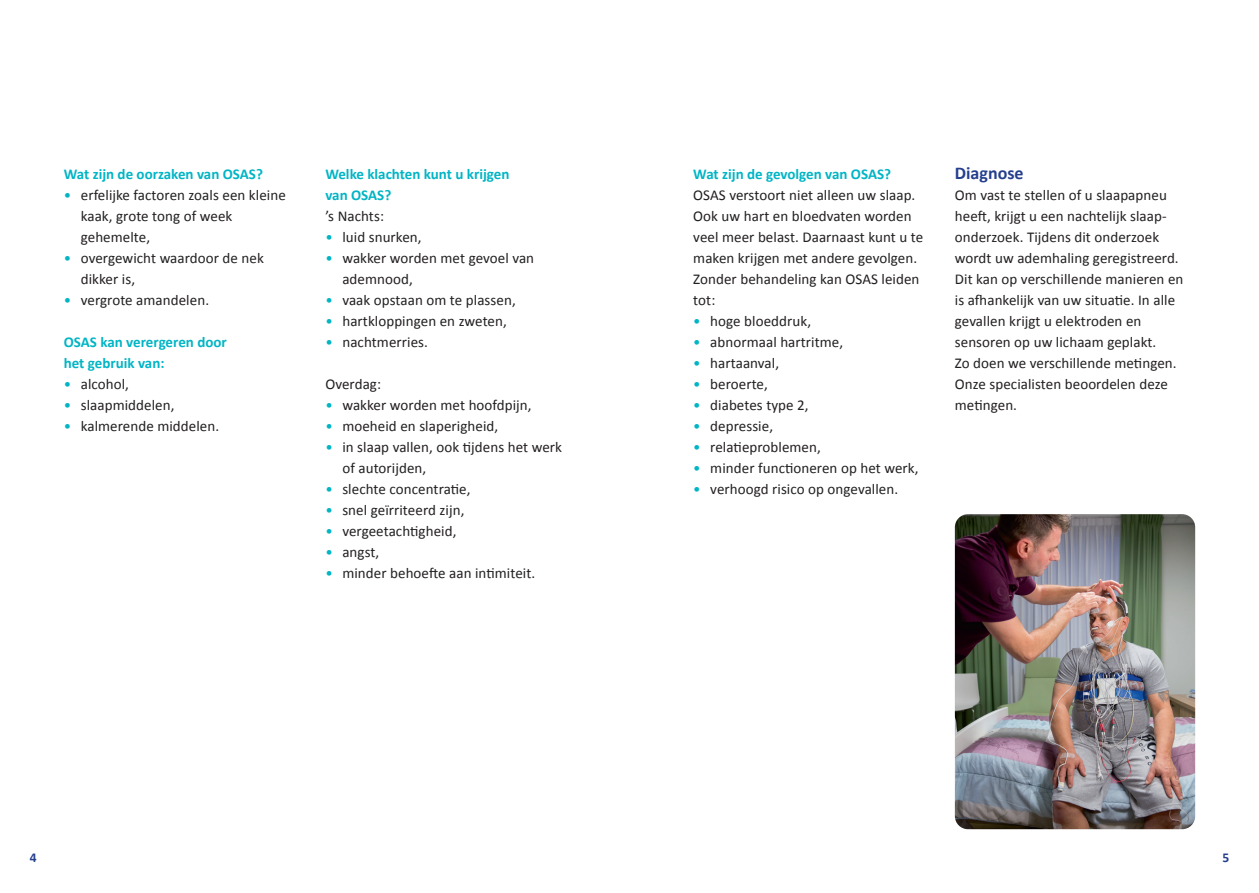
<style>
.page{position:relative;width:1259px;height:893px;background:#fff}
.page>*{position:absolute;margin:0;border:0;box-sizing:border-box;transform-origin:0 0}
.t1{font:700 18px "Calibri";color:#253f8e}
.t2{font:15px/21px "Calibri";letter-spacing:.005em;color:#231f20}
.t3{font:700 15px/21px "Calibri";color:#00b5c5}
.t4{font:700 13.5px "Calibri";color:#253f8e}
.s1{color:#00b5c5}
</style>
<div class="page">
<img style="left:955px;top:514px;width:240px;height:315px">
<p class="t3" style="left:64px;top:163px;width:201px">Wat zijn de oorzaken van OSAS?</p>
<p class="t2" style="left:81px;top:184px;width:206px;text-indent:-17px"><span class="s1">•</span> erfelijke factoren zoals een kleine kaak, grote tong of week gehemelte,</p>
<p class="t2" style="left:81px;top:247px;width:185px;text-indent:-17px"><span class="s1">•</span> overgewicht waardoor de nek dikker is,</p>
<p class="t2" style="left:64px;top:289px;width:147px"><span class="s1">•</span> vergrote amandelen.</p>
<p class="t3" style="left:64px;top:331px;width:165px">OSAS kan verergeren door het gebruik van:</p>
<p class="t2" style="left:64px;top:373px;width:67px"><span class="s1">•</span> alcohol,</p>
<p class="t2" style="left:64px;top:394px;width:112px"><span class="s1">•</span> slaapmiddelen,</p>
<p class="t2" style="left:64px;top:415px;width:157px"><span class="s1">•</span> kalmerende middelen.</p>
<p class="t3" style="left:325px;top:163px;width:186px">Welke klachten kunt u krijgen van OSAS?</p>
<p class="t2" style="left:325px;top:205px;width:60px">’s Nachts:</p>
<p class="t2" style="left:325px;top:226px;width:98px"><span class="s1">•</span> luid snurken,</p>
<p class="t2" style="left:342px;top:247px;width:193px;text-indent:-17px"><span class="s1">•</span> wakker worden met gevoel van ademnood,</p>
<p class="t2" style="left:325px;top:289px;width:192px"><span class="s1">•</span> vaak opstaan om te plassen,</p>
<p class="t2" style="left:325px;top:310px;width:183px"><span class="s1">•</span> hartkloppingen en zweten,</p>
<p class="t2" style="left:325px;top:331px;width:104px"><span class="s1">•</span> nachtmerries.</p>
<p class="t2" style="left:325px;top:373px;width:57px">Overdag:</p>
<p class="t2" style="left:325px;top:394px;width:208px"><span class="s1">•</span> wakker worden met hoofdpijn,</p>
<p class="t2" style="left:325px;top:415px;width:174px"><span class="s1">•</span> moeheid en slaperigheid,</p>
<p class="t2" style="left:342px;top:436px;width:221px;text-indent:-17px"><span class="s1">•</span> in slaap vallen, ook tijdens het werk of autorijden,</p>
<p class="t2" style="left:325px;top:478px;width:147px"><span class="s1">•</span> slechte concentratie,</p>
<p class="t2" style="left:325px;top:499px;width:141px"><span class="s1">•</span> snel geïrriteerd zijn,</p>
<p class="t2" style="left:325px;top:520px;width:133px"><span class="s1">•</span> vergeetachtigheid,</p>
<p class="t2" style="left:325px;top:541px;width:55px"><span class="s1">•</span> angst,</p>
<p class="t2" style="left:325px;top:562px;width:211px"><span class="s1">•</span> minder behoefte aan intimiteit.</p>
<p class="t3" style="left:693px;top:163px;width:199px">Wat zijn de gevolgen van OSAS?</p>
<p class="t2" style="left:693px;top:184px;width:231px">OSAS verstoort niet alleen uw slaap.<br>Ook uw hart en bloedvaten worden veel meer belast. Daarnaast kunt u te maken krijgen met andere gevolgen.<br>Zonder behandeling kan OSAS leiden tot:</p>
<p class="t2" style="left:693px;top:310px;width:119px"><span class="s1">•</span> hoge bloeddruk,</p>
<p class="t2" style="left:693px;top:331px;width:151px"><span class="s1">•</span> abnormaal hartritme,</p>
<p class="t2" style="left:693px;top:352px;width:87px"><span class="s1">•</span> hartaanval,</p>
<p class="t2" style="left:693px;top:373px;width:76px"><span class="s1">•</span> beroerte,</p>
<p class="t2" style="left:693px;top:394px;width:117px"><span class="s1">•</span> diabetes type 2,</p>
<p class="t2" style="left:693px;top:415px;width:81px"><span class="s1">•</span> depressie,</p>
<p class="t2" style="left:693px;top:436px;width:129px"><span class="s1">•</span> relatieproblemen,</p>
<p class="t2" style="left:693px;top:457px;width:227px"><span class="s1">•</span> minder functioneren op het werk,</p>
<p class="t2" style="left:693px;top:478px;width:206px"><span class="s1">•</span> verhoogd risico op ongevallen.</p>
<p class="t1" style="left:955px;top:161px;width:70px">Diagnose</p>
<p class="t2" style="left:955px;top:184px;width:230px">Om vast te stellen of u slaapapneu heeft, krijgt u een nachtelijk slaap&shy;onderzoek. Tijdens dit onderzoek wordt uw ademhaling geregistreerd.<br>Dit kan op verschillende manieren en is afhankelijk van uw situatie. In alle gevallen krijgt u elektroden en sensoren op uw lichaam geplakt.<br>Zo doen we verschillende metingen.<br>Onze specialisten beoordelen deze metingen.</p>
<p class="t4" style="left:30px;top:848px;width:8px">4</p>
<p class="t4" style="left:1222px;top:848px;width:8px">5</p>
</div>
